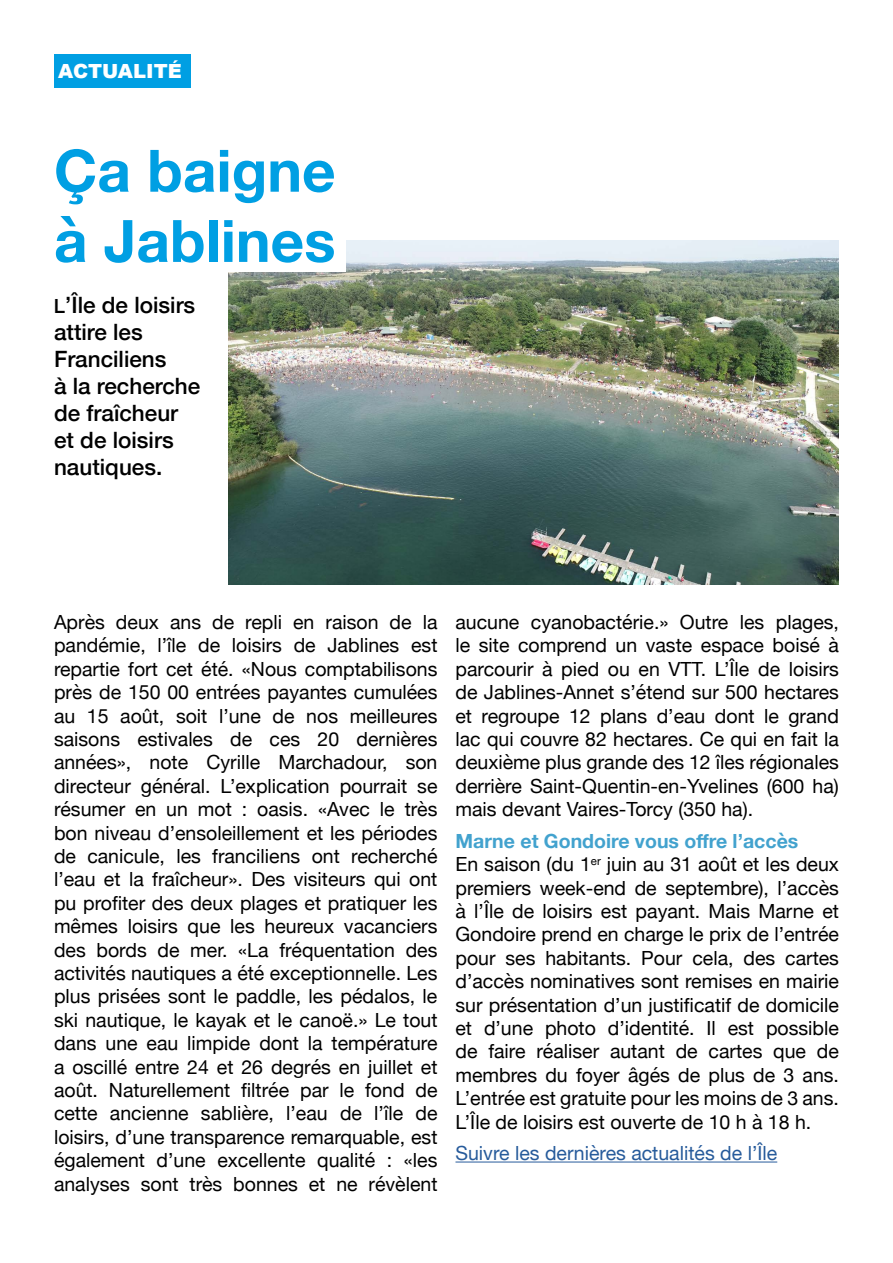
<style>
.page{position:relative;width:893px;height:1263px;background:#fff}
.page>*{position:absolute;margin:0;border:0;box-sizing:border-box;transform-origin:0 0}
.t1{font:700 58.5px/70.2px "Helvetica Neue";color:#009fe3}
.t2{font:500 22.5px/27px "Helvetica Neue";color:#000}
.t3{font:19.5px/23.4px "Helvetica Neue";color:#000;text-align:justify}
.t4{font:19.5px "Helvetica Neue";color:#275b9b}
.t5{font:900 19.5px "Arial";color:#fff}
.s1{font-size:19.5px}
.s2{font-weight:700;color:#42a2ce}
</style>
<div class="page">
<img style="left:228px;top:241px;width:611px;height:343px">
<div style="left:54px;top:54px;width:136px;height:33px;background:#009fe3"></div>
<div style="left:54px;top:135px;width:291px;height:137px;background:#fff"></div>
<hr style="left:455px;top:1161px;width:322px;height:1px;background:#275b9b">
<p class="t5" style="left:58px;top:56px;width:125px">ACTUALITÉ</p>
<h1 class="t1" style="left:54px;top:137px;width:283px">Ça baigne à Jablines</h1>
<p class="t2" style="left:54px;top:290px;width:148px"><span class="s1">L</span>’Île de loisirs attire les<br>Franciliens<br>à la recherche de fraîcheur et de loisirs nautiques.</p>
<p class="t3" style="left:54px;top:611px;width:385px">Après deux ans de repli en raison de la pandémie, l’île de loisirs de Jablines est repartie fort cet été. «Nous comptabilisons près de 150 00 entrées payantes cumulées au 15 août, soit l’une de nos meilleures saisons estivales de ces 20 dernières années», note Cyrille Marchadour, son directeur général. L’explication pourrait se résumer en un mot : oasis. «Avec le très bon niveau d’ensoleillement et les périodes de canicule, les franciliens ont recherché l’eau et la fraîcheur». Des visiteurs qui ont pu profiter des deux plages et pratiquer les mêmes loisirs que les heureux vacanciers des bords de mer. «La fréquentation des activités nautiques a été exceptionnelle. Les plus prisées sont le paddle, les pédalos, le ski nautique, le kayak et le canoë.» Le tout dans une eau limpide dont la température a oscillé entre 24 et 26 degrés en juillet et août. Naturellement filtrée par le fond de cette ancienne sablière, l’eau de l’île de loisirs, d’une transparence remarquable, est également d’une excellente qualité : «les analyses sont très bonnes et ne révèlent</p>
<p class="t3" style="left:455px;top:611px;width:385px">aucune cyanobactérie.» Outre les plages, le site comprend un vaste espace boisé à parcourir à pied ou en VTT. L’Île de loisirs de Jablines-Annet s’étend sur 500 hectares et regroupe 12 plans d’eau dont le grand lac qui couvre 82 hectares. Ce qui en fait la deuxième plus grande des 12 îles régionales derrière Saint-Quentin-en-Yvelines (600 ha) mais devant Vaires-Torcy (350 ha).</p>
<p class="t3" style="left:455px;top:830px;width:385px;text-align:left"><span class="s2">Marne et Gondoire vous offre l’accès<br></span>En saison (du 1<sup>er</sup> juin au 31 août et les deux premiers week-end de septembre), l’accès à l’Île de loisirs est payant. Mais Marne et Gondoire prend en charge le prix de l’entrée pour ses habitants. Pour cela, des cartes d’accès nominatives sont remises en mairie sur présentation d’un justificatif de domicile et d’une photo d’identité. Il est possible de faire réaliser autant de cartes que de membres du foyer âgés de plus de 3 ans.<br>L’entrée est gratuite pour les moins de 3 ans.<br>L’Île de loisirs est ouverte de 10 h à 18 h.</p>
<p class="t4" style="left:455px;top:1139px;width:323px">Suivre les dernières actualités de l’Île</p>
</div>
